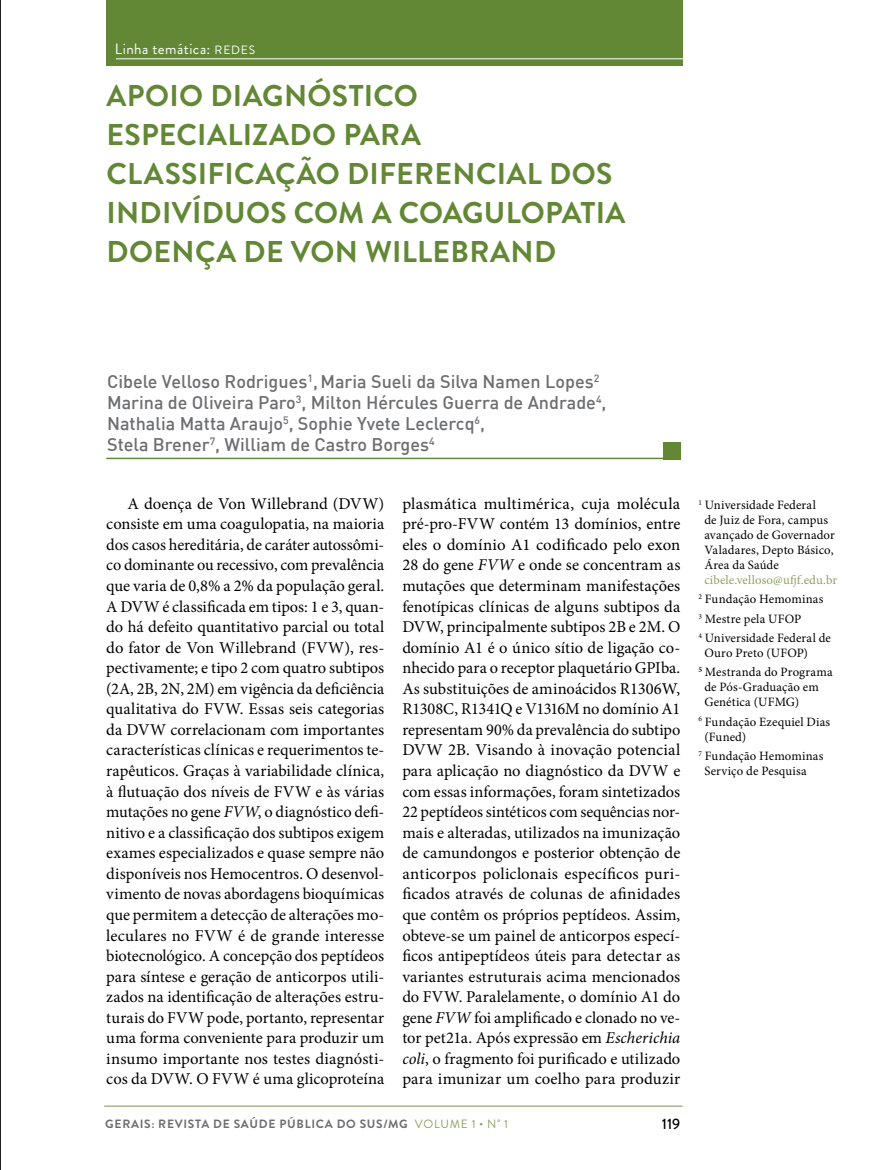
<style>
.page{position:relative;width:893px;height:1170px;background:#fff}
.page>*{position:absolute;margin:0;border:0;box-sizing:border-box;transform-origin:0 0}
.t1{font:700 30px/39px "Brandon Grotesque";letter-spacing:.01em;color:#638835;text-align:justify}
.t2{font:500 18px/21px "DIN";color:#6d6e71}
.t3{font:16.5px/20.5px "Minion Pro";letter-spacing:.01em;color:#000;text-align:justify}
.t4{font:15px "Brandon Grotesque";color:#fff}
.t5{font:500 15px "Brandon Grotesque";color:#000}
.t6{font:12.75px/15px "Minion Pro";letter-spacing:.01em;color:#000}
.t7{font:700 12px "Brandon Grotesque";letter-spacing:.06em;color:#6d6e71}
.s1{font-size:12px}
.s2{font-style:italic}
.s3{color:#8ba264}
.s4{font-weight:400;color:#8ba264}
</style>
<div class="page">
<hr style="left:104px;top:1105px;width:578px;height:1px;background:#a7b788">
<hr style="left:0;top:0;width:1px;height:1169px;background:#000">
<div style="left:106px;top:0;width:576px;height:66px;background:#638835"></div>
<div style="left:663px;top:442px;width:17px;height:17px;background:#638835"></div>
<hr style="left:106px;top:457px;width:574px;height:2px;background:#638835">
<hr style="left:116px;top:58px;width:574px;height:1px;background:#fff">
<p class="t4" style="left:115px;top:39px;width:142px">LINHA TEMÁTICA: <span class="s1">REDES</span></p>
<h1 class="t1" style="left:107px;top:77px;width:146px">APOIO DIAGNÓS</h1>
<h1 class="t1" style="left:349px;top:77px;width:71px">TICO</h1>
<h1 class="t1" style="left:106px;top:116px;width:70px">ESPECIA</h1>
<h1 class="t1" style="left:227px;top:116px;width:155px">LIZADO PARA</h1>
<h1 class="t1" style="left:107px;top:155px;width:56px">CLASSIFICAÇÃ</h1>
<h1 class="t1" style="left:316px;top:155px;width:72px">O DIFERENCIA</h1>
<h1 class="t1" style="left:107px;top:155px;width:504px;text-indent:420px">L DOS IN DIVÍDUOS COM A COAGULOPATIA DOENÇA</h1>
<h1 class="t1" style="left:244px;top:233px;width:209px">DE VON WI LLEBRAN</h1>
<h1 class="t1" style="left:534px;top:233px;width:24px">D</h1>
<p class="t2" style="left:107px;top:370px;width:501px">Cibele Velloso Rodrigues<sup>1</sup>, Maria Sueli da Silva Namen Lopes<sup>2<br></sup>Marina de Oliveira Paro<sup>3</sup>, Milton Hércules Guerra de Andrade<sup>4</sup>, Nathalia Matta Araujo<sup>5</sup>, Sophie Yvete Leclercq<sup>6</sup>,<br>Stela Brener<sup>7</sup>, William de Castro Borges<sup>4</sup></p>
<p class="t3" style="left:106px;top:493px;width:280px;text-indent:21px">A doença de Von Willebrand (DVW) consiste em uma coagulopatia, na maioria dos casos hereditária, de caráter autossômi&shy;co dominante ou recessivo, com prevalência que varia de 0,8% a 2% da população geral.<br>A DVW é classificada em tipos: 1 e 3, quan&shy;do há defeito quantitativo parcial ou total do fator de Von Willebrand (FVW), res&shy;pectivamente; e tipo 2 com quatro subtipos (2A, 2B, 2N, 2M) em vigência da deficiência qualitativa do FVW. Essas seis categorias da DVW correlacionam com importantes características clínicas e requerimentos te&shy;rapêuticos. Graças à variabilidade clínica, à flutuação dos níveis de FVW e às várias mutações no gene <span class="s2">FVW</span>, o diagnóstico defi&shy;nitivo e a classificação dos subtipos exigem exames especializados e quase sempre não disponíveis nos Hemocentros. O desenvol&shy;vimento de novas abordagens bioquímicas que permitem a detecção de alterações mo&shy;leculares no FVW é de grande interesse biotecnológico. A concepção dos peptídeos para síntese e geração de anticorpos utili&shy;zados na identificação de alterações estru&shy;turais do FVW pode, portanto, representar uma forma conveniente para produzir um insumo importante nos testes diagnósti&shy;cos da DVW. O FVW é uma glicoproteína</p>
<p class="t3" style="left:402px;top:493px;width:280px">plasmática multimérica, cuja molécula pré-pro-FVW contém 13 domínios, entre eles o domínio A1 codificado pelo exon 28 do gene <span class="s2">FVW</span> e onde se concentram as mutações que determinam manifestações fenotípicas clínicas de alguns subtipos da DVW, principalmente subtipos 2B e 2M. O domínio A1 é o único sítio de ligação co&shy;nhecido para o receptor plaquetário GPIba.<br>As substituições de aminoácidos R1306W, R1308C, R1341Q e V1316M no domínio A1 representam 90% da prevalência do subtipo DVW 2B. Visando à inovação potencial para aplicação no diagnóstico da DVW e com essas informações, foram sintetizados 22 peptídeos sintéticos com sequências nor&shy;mais e alteradas, utilizados na imunização de camundongos e posterior obtenção de anticorpos policlonais específicos puri&shy;ficados através de colunas de afinidades que contêm os próprios peptídeos. Assim, obteve-se um painel de anticorpos especí&shy;ficos antipeptídeos úteis para detectar as variantes estruturais acima mencionados do FVW. Paralelamente, o domínio A1 do gene <span class="s2">FVW</span> foi amplificado e clonado no ve&shy;tor pet21a. Após expressão em <span class="s2">Escherichia coli</span>, o fragmento foi purificado e utilizado para imunizar um coelho para produzir</p>
<p class="t6" style="left:704px;top:497px;width:132px;text-indent:-6px"><sup>1</sup> Universidade Federal<br>de Juiz de Fora, campus avançado de Governador<br>Valadares, Depto Básico,<br>Área da Saúde</p>
<p class="t6" style="left:698px;top:570px;width:140px;line-height:19.2px;text-indent:6px"><span class="s3">cibele.velloso@ufjf.edu.br<br></span><sup>2</sup> Fundação Hemominas<br><sup>3</sup> Mestre pela UFOP<br><sup>4</sup> Universidade Federal de</p>
<p class="t6" style="left:698px;top:643px;width:136px;line-height:19.2px;text-indent:6px">Ouro Preto (UFOP)<br><sup>5</sup> Mestranda do Programa</p>
<p class="t6" style="left:704px;top:679px;width:116px">de Pós-Graduação em<br>Genética (UFMG)</p>
<p class="t6" style="left:704px;top:714px;width:127px;text-indent:-6px"><sup>6</sup> Fundação Ezequiel Dias (Funed)</p>
<p class="t6" style="left:704px;top:748px;width:121px;text-indent:-6px"><sup>7</sup> Fundação Hemominas<br>Serviço de Pesquisa</p>
<p class="t7" style="left:105px;top:1115px;width:404px">GERAIS: REVISTA DE SAÚDE PÚBLICA DO SUS/MG <span class="s4">VOLUME 1 • N˚ 1</span></p>
<p class="t5" style="left:662px;top:1113px;width:20px">119</p>
</div>
